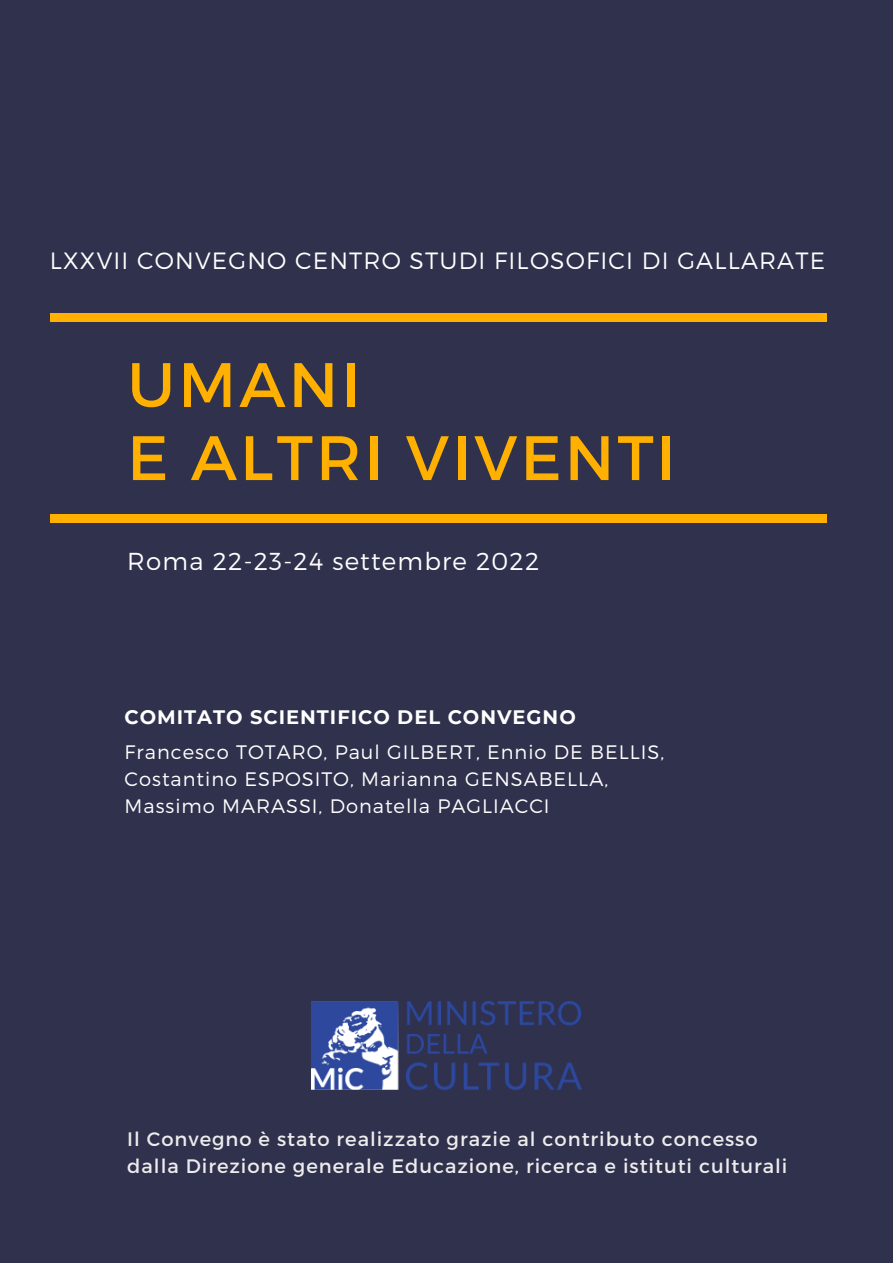
<style>
.page{position:relative;width:893px;height:1264px;background:#fff}
.page>*{position:absolute;margin:0;border:0;box-sizing:border-box;transform-origin:0 0}
.t1{font:62.55px/73.1px "Montserrat";letter-spacing:.05em;color:#ffb000}
.t2{font:300 24.45px "Montserrat";letter-spacing:.05em;color:#fff}
.t3{font:300 23.55px "Montserrat";letter-spacing:.05em;color:#fff}
.t4{font:300 19.5px/27px "Montserrat";letter-spacing:.05em;color:#fff}
.t5{font:19.5px/27px "Montserrat";letter-spacing:.05em;color:#ececec}
.t6{font:700 19.5px "Montserrat";letter-spacing:.05em;color:#fff}
</style>
<div class="page">
<div style="left:0;top:0;width:892px;height:1262px;background:#2f314d"></div>
<div style="left:50px;top:313px;width:776px;height:9px;background:#ffb000"></div>
<div style="left:50px;top:514px;width:776px;height:9px;background:#ffb000"></div>
<img style="left:311px;top:1001px;width:270px;height:87px">
<p class="t3" style="left:50px;top:245px;width:776px">LXXVII CONVEGNO CENTRO STUDI FILOSOFICI DI GALLARATE</p>
<h1 class="t1" style="left:127px;top:345px;width:550px">UMANI<br>E ALTRI VIVENTI</h1>
<p class="t2" style="left:127px;top:545px;width:413px">Roma 22-23-24 settembre 2022</p>
<p class="t6" style="left:125px;top:705px;width:452px">COMITATO SCIENTIFICO DEL CONVEGNO</p>
<p class="t4" style="left:125px;top:737px;width:541px">Francesco TOTARO, Paul GILBERT, Ennio DE BELLIS,<br>Costantino ESPOSITO, Marianna GENSABELLA,<br>Massimo MARASSI, Donatella PAGLIACCI</p>
<p class="t5" style="left:127px;top:1124px;width:661px">Il Convegno è stato realizzato grazie al contributo concesso dalla Direzione generale Educazione, ricerca e istituti culturali</p>
</div>
